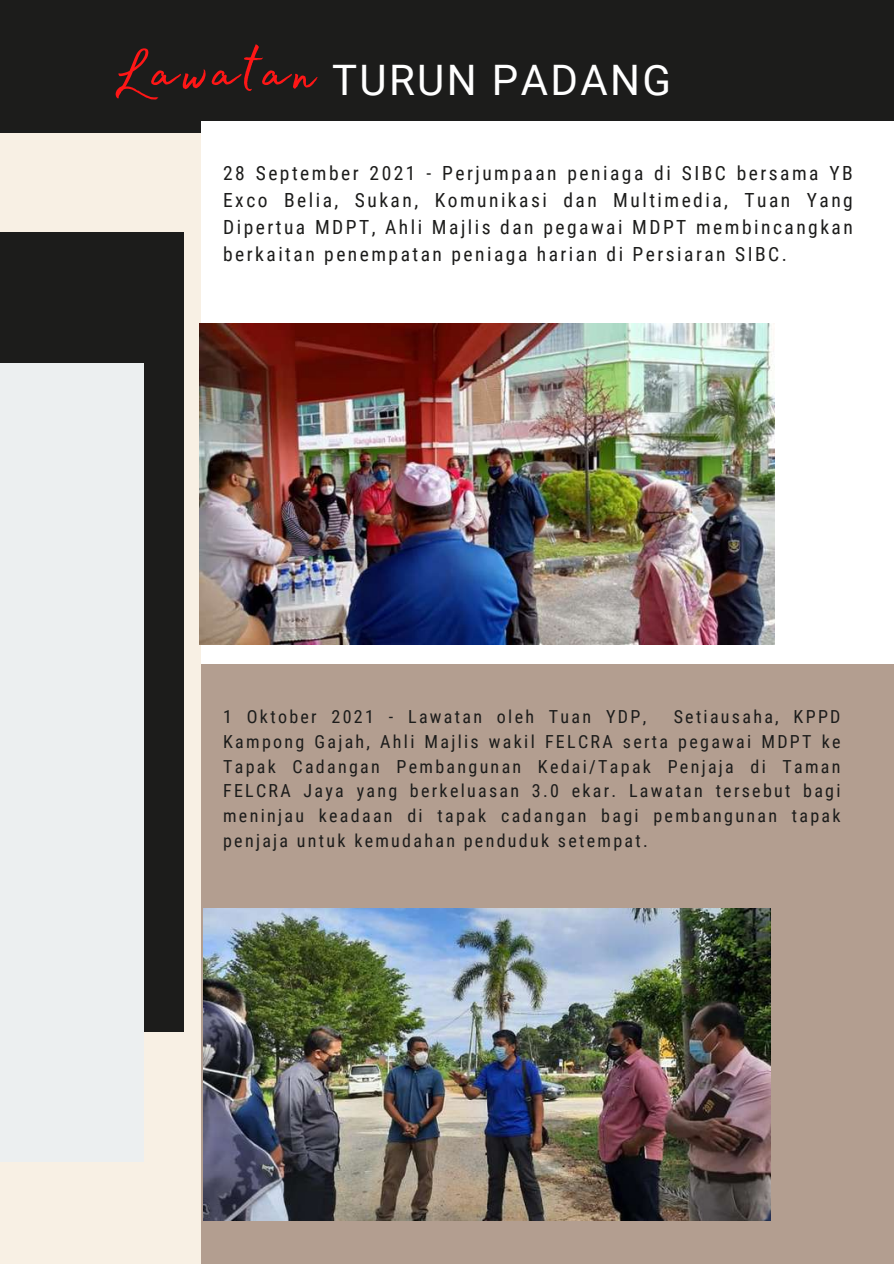
<style>
.page{position:relative;width:894px;height:1264px;background:#fff}
.page>*{position:absolute;margin:0;border:0;box-sizing:border-box;transform-origin:0 0}
.t1{font:42px "Roboto";letter-spacing:.055em;color:#fff}
.t2{font:19.5px/27px "Roboto Condensed";letter-spacing:.125em;color:#1c1c1b;text-align:justify}
.t3{font:18px/24.8px "Roboto Condensed";letter-spacing:.125em;color:#1c1c1b;text-align:justify}
</style>
<div class="page">
<div style="left:0;top:0;width:893px;height:1263px;background:#f8f0e4"></div>
<div style="left:0;top:0;width:893px;height:132px;background:#1c1c1b"></div>
<div style="left:201px;top:121px;width:692px;height:1142px;background:#fff"></div>
<div style="left:0;top:232px;width:183px;height:799px;background:#1c1c1b"></div>
<div style="left:0;top:363px;width:144px;height:798px;background:#eceff0"></div>
<img style="left:199px;top:324px;width:575px;height:320px">
<div style="left:201px;top:665px;width:692px;height:598px;background:#b39e90"></div>
<img style="left:203px;top:908px;width:567px;height:311px">
<h1 class="t1" style="left:112px;top:56px;width:560px"><sup>Lawatan</sup> TURUN PADANG</h1>
<p class="t2" style="left:223px;top:160px;width:631px">28 September 2021 - Perjumpaan peniaga di SIBC bersama YB Exco Belia, Sukan, Komunikasi dan Multimedia, Tuan Yang Dipertua MDPT, Ahli Majlis dan pegawai MDPT membincangkan berkaitan penempatan peniaga harian di Persiaran SIBC.</p>
<p class="t3" style="left:223px;top:704px;width:618px;text-indent:450px">Setiausaha, KPPD Kampong Gajah, Ahli Majlis wakil FELCRA serta pegawai MDPT ke Tapak Cadangan Pembangunan Kedai/Tapak Penjaja di Taman FELCRA Jaya yang berkeluasan 3.0 ekar. Lawatan tersebut bagi meninjau keadaan di tapak cadangan bagi pembangunan tapak penjaja untuk kemudahan penduduk setempat.</p>
<p class="t3" style="left:223px;top:704px;width:424px">1 Oktober 2021 - Lawatan oleh Tuan YDP,</p>
</div>
